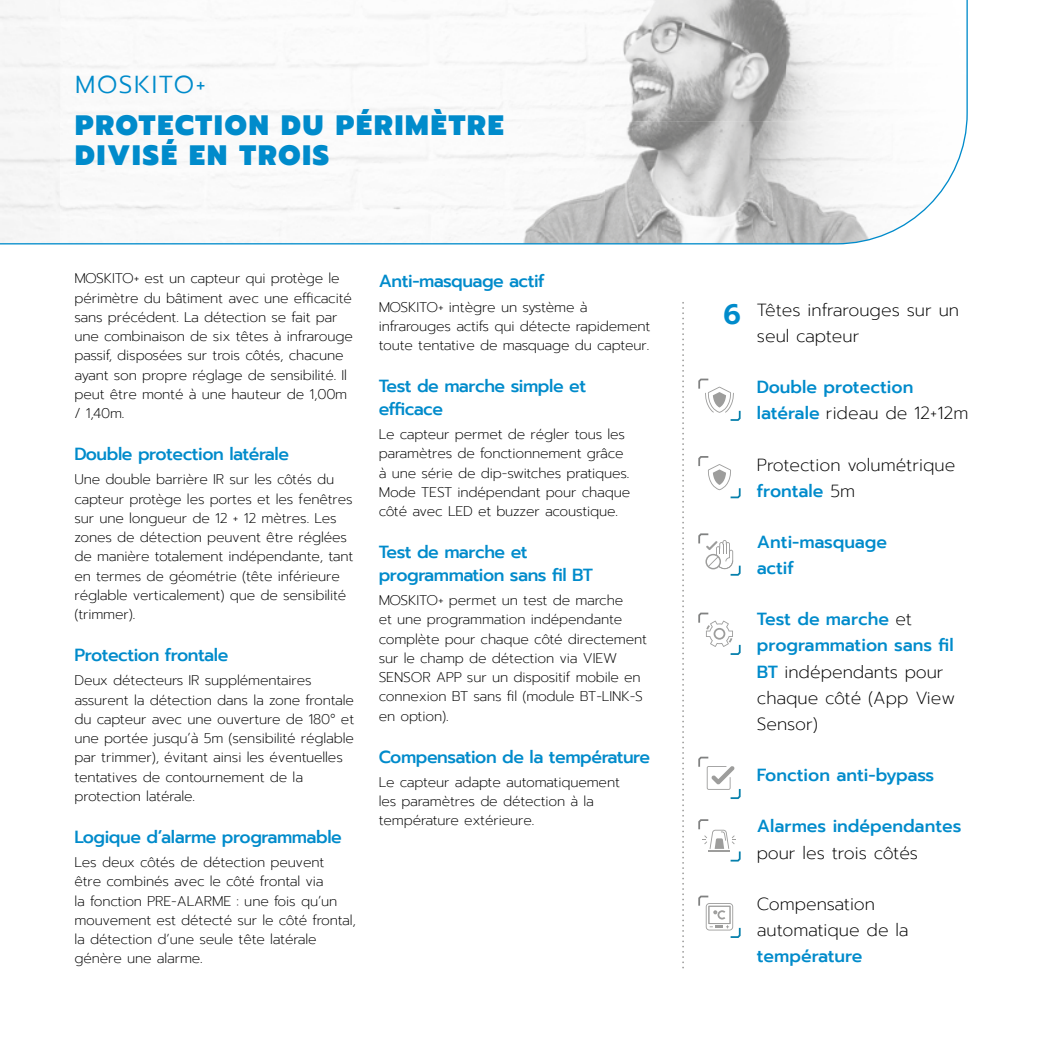
<style>
.page{position:relative;width:1042px;height:1042px;background:#fff}
.page>*{position:absolute;margin:0;border:0;box-sizing:border-box;transform-origin:0 0}
.t1{font:900 28px/29.8px "Prompt";letter-spacing:.07em;color:#008bcb}
.t2{font:600 28px "Prompt";color:#008bcb}
.t3{font:300 24.5px "Prompt";letter-spacing:.07em;color:#008bcb}
.t4{font:200 17.5px/26.2px "Prompt";color:#000}
.t5{font:500 17.5px/22.8px "Prompt";letter-spacing:-.025em;color:#008bcb}
.t6{font:500 17.5px/26.2px "Prompt";color:#008bcb}
.t7{font:200 14px/19.2px "Prompt";letter-spacing:-.01em;color:#000}
.s1{font-weight:200;color:#000}
.s2{font-weight:500;color:#008bcb}
</style>
<div class="page">
<svg style="left:0;top:0;width:968px;height:244px"></svg>
<svg style="left:682px;top:302px;width:2px;height:666px"></svg>
<svg style="left:698px;top:895px;width:42px;height:43px"></svg>
<svg style="left:698px;top:612px;width:42px;height:43px"></svg>
<svg style="left:698px;top:819px;width:42px;height:42px"></svg>
<svg style="left:698px;top:756px;width:42px;height:43px"></svg>
<svg style="left:698px;top:533px;width:42px;height:43px"></svg>
<svg style="left:698px;top:456px;width:42px;height:42px"></svg>
<svg style="left:698px;top:378px;width:42px;height:43px"></svg>
<h2 class="t3" style="left:75px;top:67px;width:132px">MOSKITO+</h2>
<h1 class="t1" style="left:75px;top:111px;width:430px">PROTECTION DU PÉRIMÈTRE<br>DIVISÉ EN TROIS</h1>
<p class="t7" style="left:74px;top:269px;width:280px">MOSKITO+ est un capteur qui protège le périmètre du bâtiment avec une efficacité sans précédent. La détection se fait par une combinaison de six têtes à infrarouge passif, disposées sur trois côtés, chacune ayant son propre réglage de sensibilité. Il peut être monté à une hauteur de 1,00m / 1,40m.</p>
<p class="t5" style="left:74px;top:443px;width:216px">Double protection latérale</p>
<p class="t7" style="left:74px;top:470px;width:281px">Une double barrière IR sur les côtés du capteur protège les portes et les fenêtres sur une longueur de 12 + 12 mètres. Les zones de détection peuvent être réglées de manière totalement indépendante, tant en termes de géométrie (tête inférieure réglable verticalement) que de sensibilité (trimmer).</p>
<p class="t5" style="left:74px;top:644px;width:155px">Protection frontale</p>
<p class="t7" style="left:74px;top:671px;width:281px">Deux détecteurs IR supplémentaires assurent la détection dans la zone frontale du capteur avec une ouverture de 180° et une portée jusqu’à 5m (sensibilité réglable par trimmer), évitant ainsi les éventuelles tentatives de contournement de la protection latérale.</p>
<p class="t5" style="left:74px;top:825px;width:269px">Logique d’alarme programmable</p>
<p class="t7" style="left:74px;top:853px;width:283px">Les deux côtés de détection peuvent<br>être combinés avec le côté frontal via<br>la fonction PRE-ALARME : une fois qu’un mouvement est détecté sur le côté frontal, la détection d’une seule tête latérale génère une alarme.</p>
<p class="t5" style="left:379px;top:270px;width:167px">Anti-masquage actif</p>
<p class="t7" style="left:379px;top:297px;width:273px">MOSKITO+ intègre un système à infrarouges actifs qui détecte rapidement toute tentative de masquage du capteur.</p>
<p class="t5" style="left:379px;top:375px;width:209px">Test de marche simple et efficace</p>
<p class="t7" style="left:379px;top:425px;width:253px">Le capteur permet de régler tous les paramètres de fonctionnement grâce à une série de dip-switches pratiques.<br>Mode TEST indépendant pour chaque côté avec LED et buzzer acoustique.</p>
<p class="t5" style="left:379px;top:541px;width:216px">Test de marche et programmation sans fil BT</p>
<p class="t7" style="left:379px;top:590px;width:270px">MOSKITO+ permet un test de marche<br>et une programmation indépendante complète pour chaque côté directement sur le champ de détection via VIEW<br>SENSOR APP sur un dispositif mobile en connexion BT sans fil (module BT-LINK-S en option).</p>
<p class="t5" style="left:379px;top:745px;width:273px">Compensation de la température</p>
<p class="t7" style="left:379px;top:772px;width:243px">Le capteur adapte automatiquement les paramètres de détection à la température extérieure.</p>
<h1 class="t2" style="left:723px;top:293px;width:19px">6</h1>
<p class="t4" style="left:757px;top:297px;width:204px">Têtes infrarouges sur un seul capteur</p>
<p class="t6" style="left:757px;top:374px;width:213px">Double protection latérale <span class="s1">rideau de 12+12m</span></p>
<p class="t4" style="left:757px;top:451px;width:200px">Protection volumétrique <span class="s2">frontale</span> 5m</p>
<p class="t6" style="left:757px;top:529px;width:132px">Anti-masquage actif</p>
<p class="t4" style="left:757px;top:606px;width:200px"><span class="s2">Test de marche</span> et <span class="s2">programmation sans fil<br>BT</span> indépendants pour chaque côté (App View<br>Sensor)</p>
<p class="t6" style="left:757px;top:762px;width:179px">Fonction anti-bypass</p>
<p class="t6" style="left:757px;top:813px;width:206px">Alarmes indépendantes</p>
<p class="t4" style="left:757px;top:839px;width:163px">pour les trois côtés</p>
<p class="t4" style="left:757px;top:890px;width:153px">Compensation automatique de la</p>
<p class="t6" style="left:757px;top:943px;width:107px">température</p>
</div>
